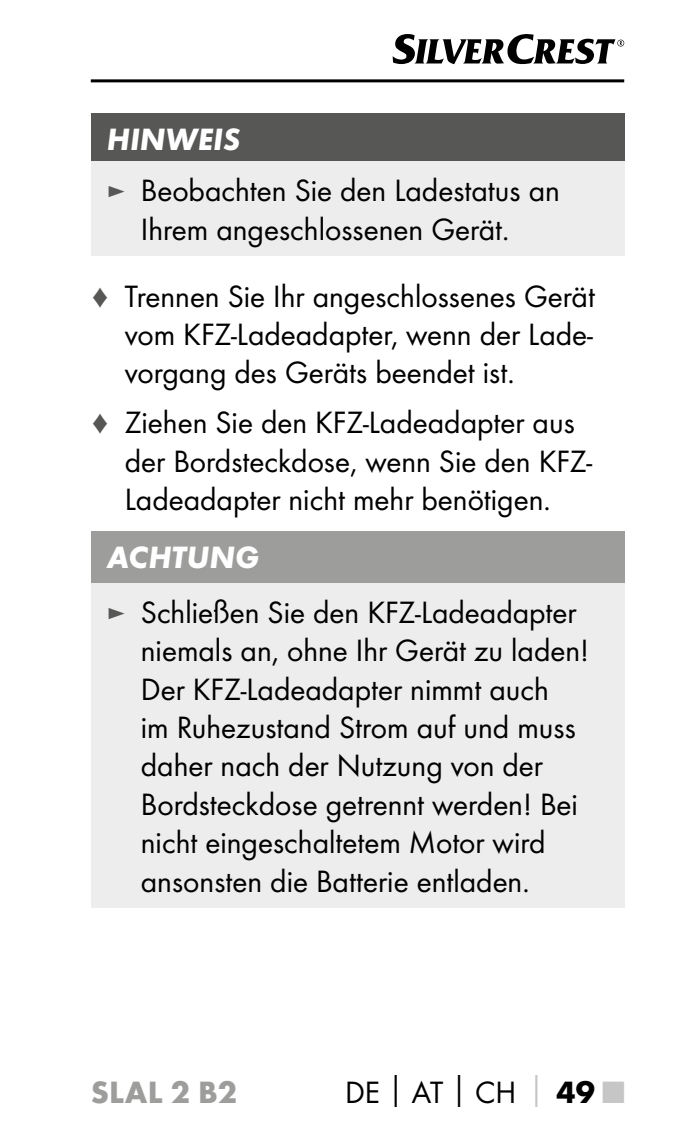
<style>
.page{position:relative;width:681px;height:1134px;background:#fff}
.page>*{position:absolute;margin:0;border:0;box-sizing:border-box;transform-origin:0 0}
.t1{font:32px/38.4px "Futura Boo";color:#000}
.t2{font:italic 700 32px "Futura";color:#fff}
.t3{font:700 32px "Futura";color:#9d9d9c}
.s1{font-size:28px;color:#575756}
.s2{font-family:"Futura";font-weight:700}
.s3{font-family:"Futura";font-weight:700;color:#c6c6c6}
</style>
<div class="page">
<hr style="left:91px;top:79px;width:533px;height:3px;background:#000">
<svg style="left:392px;top:34px;width:232px;height:30px"></svg>
<div style="left:91px;top:113px;width:533px;height:48px;background:#575756"></div>
<div style="left:91px;top:161px;width:533px;height:95px;background:#ededed"></div>
<div style="left:91px;top:532px;width:533px;height:51px;background:#9d9d9c"></div>
<div style="left:91px;top:583px;width:533px;height:324px;background:#ededed"></div>
<p class="t2" style="left:107px;top:119px;width:135px">HINWEIS</p>
<p class="t1" style="left:141px;top:171px;width:420px;text-indent:-34px"><span class="s1">►</span> Beobachten Sie den Ladestatus an<br>Ihrem angeschlossenen Gerät.</p>
<p class="t1" style="left:125px;top:276px;width:471px;text-align:justify;text-indent:-34px"><span class="s1">♦</span> Trennen Sie Ihr angeschlossenes Gerät vom KFZ-Ladeadapter, wenn der Lade&shy;vorgang des Geräts beendet ist.</p>
<p class="t1" style="left:125px;top:403px;width:469px;text-indent:-34px"><span class="s1">♦</span> Ziehen Sie den KFZ-Ladeadapter aus der Bordsteckdose, wenn Sie den KFZ-<br>Ladeadapter nicht mehr benötigen.</p>
<p class="t2" style="left:107px;top:537px;width:154px">ACHTUNG</p>
<p class="t1" style="left:141px;top:593px;width:449px;text-indent:-34px"><span class="s1">►</span> Schließen Sie den KFZ-Ladeadapter niemals an, ohne Ihr Gerät zu laden!<br>Der KFZ-Ladeadapter nimmt auch<br>im Ruhezustand Strom auf und muss daher nach der Nutzung von der Bordsteckdose getrennt werden! Bei nicht eingeschaltetem Motor wird ansonsten die Batterie entladen.</p>
<p class="t3" style="left:91px;top:1072px;width:148px">SLAL 2 B2</p>
<p class="t1" style="left:345px;top:1072px;width:280px">DE<span class="s2">│</span>AT<span class="s2">│</span>CH<span class="s3">│</span><span class="s2">49</span> <span class="s3">■</span></p>
</div>
